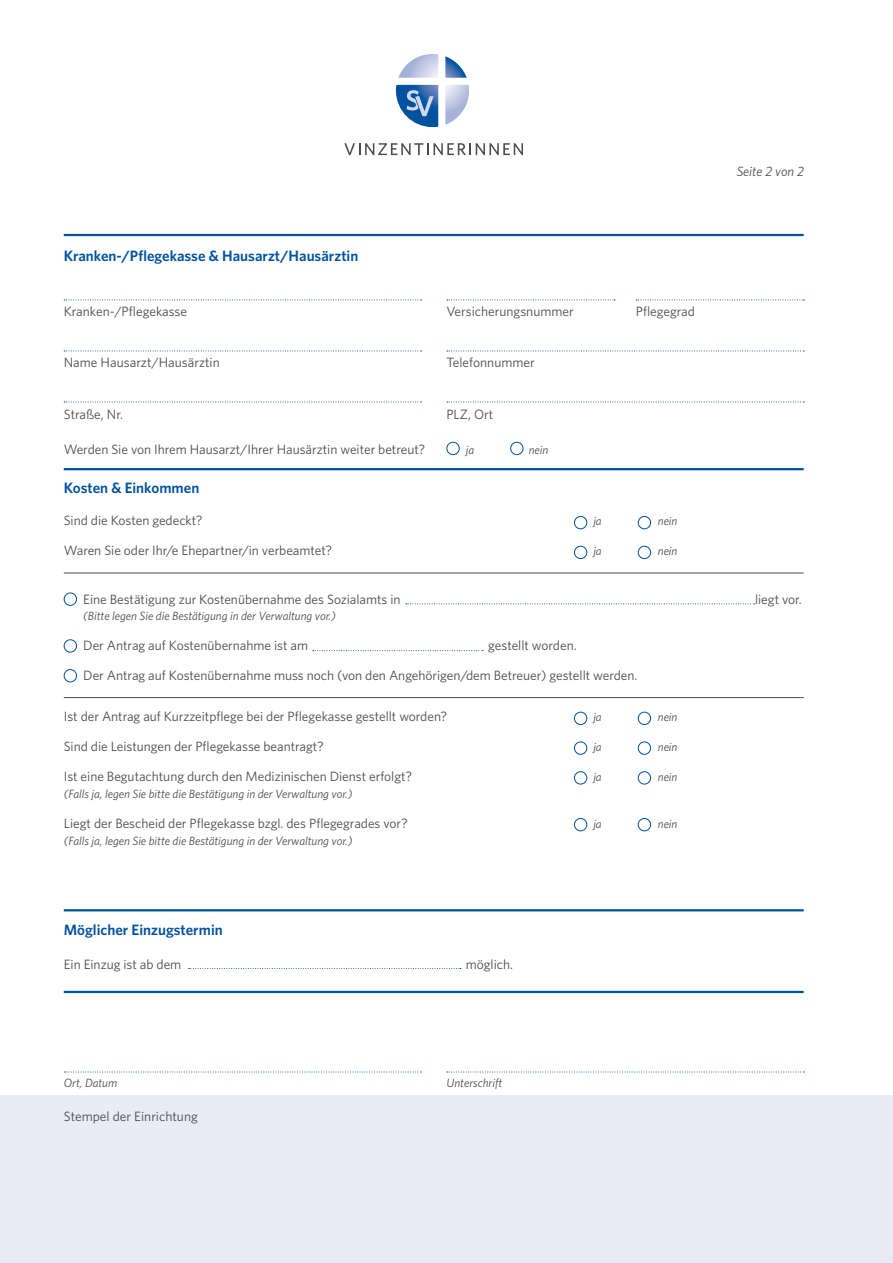
<style>
.page{position:relative;width:893px;height:1263px;background:#fff}
.page>*{position:absolute;margin:0;border:0;box-sizing:border-box;transform-origin:0 0}
.t1{font:600 15px "Whitney";color:#00519e}
.t2{font:13.5px "Whitney";letter-spacing:-.005em;color:#4b4b4d}
.t3{font:italic 13.5px "Whitney";color:#4b4b4d}
.t4{font:italic 12px "Whitney";letter-spacing:-.005em;color:#4b4b4d}
</style>
<div class="page">
<div style="left:0;top:1096px;width:893px;height:167px;background:#e9ebf5"></div>
<svg style="left:344px;top:143px;width:179px;height:12px"></svg>
<svg style="left:445px;top:85px;width:24px;height:40px"></svg>
<svg style="left:398px;top:54px;width:40px;height:24px"></svg>
<svg style="left:445px;top:56px;width:22px;height:22px"></svg>
<svg style="left:396px;top:85px;width:42px;height:42px;background:#5386bc"></svg>
<div style="left:574px;top:546px;width:13px;height:13px;border:1px solid #00519e;border-radius:50%"></div>
<div style="left:638px;top:546px;width:13px;height:13px;border:1px solid #00519e;border-radius:50%"></div>
<div style="left:64px;top:593px;width:13px;height:13px;border:1px solid #00519e;border-radius:50%"></div>
<div style="left:64px;top:639px;width:13px;height:13px;border:1px solid #00519e;border-radius:50%"></div>
<div style="left:64px;top:669px;width:13px;height:13px;border:1px solid #00519e;border-radius:50%"></div>
<div style="left:574px;top:712px;width:13px;height:13px;border:1px solid #00519e;border-radius:50%"></div>
<div style="left:638px;top:712px;width:13px;height:13px;border:1px solid #00519e;border-radius:50%"></div>
<div style="left:574px;top:741px;width:13px;height:14px;border:1px solid #00519e;border-radius:50%"></div>
<div style="left:638px;top:741px;width:13px;height:14px;border:1px solid #00519e;border-radius:50%"></div>
<div style="left:574px;top:771px;width:13px;height:13px;border:1px solid #00519e;border-radius:50%"></div>
<div style="left:638px;top:771px;width:13px;height:13px;border:1px solid #00519e;border-radius:50%"></div>
<div style="left:574px;top:818px;width:13px;height:13px;border:1px solid #00519e;border-radius:50%"></div>
<div style="left:638px;top:818px;width:13px;height:13px;border:1px solid #00519e;border-radius:50%"></div>
<hr style="left:64px;top:468px;width:740px;height:2px;background:#00519e">
<hr style="left:64px;top:573px;width:740px;height:1px;background:#4b4b4d">
<hr style="left:64px;top:697px;width:740px;height:1px;background:#4b4b4d">
<hr style="left:64px;top:909px;width:740px;height:2px;background:#00519e">
<hr style="left:64px;top:991px;width:740px;height:2px;background:#00519e">
<svg style="left:64px;top:300px;width:358px;height:1px"></svg>
<svg style="left:447px;top:300px;width:168px;height:1px"></svg>
<svg style="left:64px;top:351px;width:358px;height:1px"></svg>
<svg style="left:447px;top:351px;width:357px;height:1px"></svg>
<svg style="left:64px;top:402px;width:358px;height:1px"></svg>
<svg style="left:406px;top:603px;width:349px;height:1px"></svg>
<svg style="left:313px;top:650px;width:170px;height:1px"></svg>
<svg style="left:447px;top:402px;width:357px;height:1px"></svg>
<svg style="left:636px;top:300px;width:168px;height:1px"></svg>
<div style="left:446px;top:442px;width:14px;height:13px;border:1px solid #00519e;border-radius:50%"></div>
<div style="left:510px;top:442px;width:13px;height:13px;border:1px solid #00519e;border-radius:50%"></div>
<div style="left:574px;top:516px;width:13px;height:13px;border:1px solid #00519e;border-radius:50%"></div>
<div style="left:638px;top:516px;width:13px;height:13px;border:1px solid #00519e;border-radius:50%"></div>
<svg style="left:189px;top:968px;width:272px;height:1px"></svg>
<svg style="left:64px;top:1071px;width:358px;height:1px"></svg>
<svg style="left:447px;top:1071px;width:357px;height:1px"></svg>
<hr style="left:64px;top:234px;width:740px;height:2px;background:#00519e">
<p class="t1" style="left:64px;top:246px;width:296px">Kranken-/Pflegekasse &amp; Hausarzt/Hausärztin</p>
<p class="t2" style="left:64px;top:303px;width:125px">Kranken-/Pflegekasse</p>
<p class="t2" style="left:636px;top:303px;width:61px">Pflegegrad</p>
<p class="t2" style="left:446px;top:303px;width:129px">Versicherungsnummer</p>
<p class="t2" style="left:64px;top:354px;width:158px">Name Hausarzt/Hausärztin</p>
<p class="t2" style="left:446px;top:354px;width:90px">Telefonnummer</p>
<p class="t2" style="left:64px;top:405px;width:61px">Straße, Nr.</p>
<p class="t2" style="left:446px;top:405px;width:48px">PLZ, Ort</p>
<p class="t2" style="left:64px;top:440px;width:363px">Werden Sie von Ihrem Hausarzt/Ihrer Hausärztin weiter betreut?</p>
<p class="t4" style="left:466px;top:441px;width:10px">ja</p>
<p class="t4" style="left:529px;top:441px;width:21px">nein</p>
<p class="t1" style="left:64px;top:478px;width:137px">Kosten &amp; Einkommen</p>
<p class="t3" style="left:737px;top:162px;width:69px">Seite 2 von 2</p>
<p class="t2" style="left:64px;top:512px;width:140px">Sind die Kosten gedeckt?</p>
<p class="t4" style="left:593px;top:513px;width:10px">ja</p>
<p class="t4" style="left:658px;top:513px;width:21px">nein</p>
<p class="t2" style="left:64px;top:542px;width:270px">Waren Sie oder Ihr/e Ehepartner/in verbeamtet?</p>
<p class="t4" style="left:593px;top:543px;width:10px">ja</p>
<p class="t4" style="left:658px;top:543px;width:21px">nein</p>
<p class="t2" style="left:83px;top:590px;width:319px">Eine Bestätigung zur Kostenübernahme des Sozialamts in</p>
<p class="t2" style="left:755px;top:590px;width:48px">liegt vor.</p>
<p class="t4" style="left:83px;top:608px;width:254px">(Bitte legen Sie die Bestätigung in der Verwaltung vor.)</p>
<p class="t2" style="left:83px;top:637px;width:226px">Der Antrag auf Kostenübernahme ist am</p>
<p class="t2" style="left:488px;top:637px;width:90px">gestellt worden.</p>
<p class="t2" style="left:83px;top:667px;width:556px">Der Antrag auf Kostenübernahme muss noch (von den Angehörigen/dem Betreuer) gestellt werden.</p>
<p class="t2" style="left:64px;top:707px;width:385px">Ist der Antrag auf Kurzzeitpflege bei der Pflegekasse gestellt worden?</p>
<p class="t4" style="left:593px;top:709px;width:10px">ja</p>
<p class="t4" style="left:658px;top:709px;width:21px">nein</p>
<p class="t2" style="left:64px;top:737px;width:262px">Sind die Leistungen der Pflegekasse beantragt?</p>
<p class="t4" style="left:593px;top:739px;width:10px">ja</p>
<p class="t4" style="left:658px;top:739px;width:21px">nein</p>
<p class="t2" style="left:64px;top:767px;width:350px">Ist eine Begutachtung durch den Medizinischen Dienst erfolgt?</p>
<p class="t4" style="left:593px;top:769px;width:10px">ja</p>
<p class="t4" style="left:658px;top:769px;width:21px">nein</p>
<p class="t4" style="left:64px;top:786px;width:290px">(Falls ja, legen Sie bitte die Bestätigung in der Verwaltung vor.)</p>
<p class="t2" style="left:64px;top:814px;width:346px">Liegt der Bescheid der Pflegekasse bzgl. des Pflegegrades vor?</p>
<p class="t4" style="left:593px;top:816px;width:10px">ja</p>
<p class="t4" style="left:658px;top:816px;width:21px">nein</p>
<p class="t4" style="left:64px;top:833px;width:290px">(Falls ja, legen Sie bitte die Bestätigung in der Verwaltung vor.)</p>
<p class="t1" style="left:64px;top:919px;width:160px">Möglicher Einzugstermin</p>
<p class="t2" style="left:64px;top:955px;width:119px">Ein Einzug ist ab dem</p>
<p class="t2" style="left:466px;top:955px;width:49px">möglich.</p>
<p class="t4" style="left:64px;top:1075px;width:55px">Ort, Datum</p>
<p class="t4" style="left:446px;top:1075px;width:57px">Unterschrift</p>
<p class="t2" style="left:64px;top:1107px;width:136px">Stempel der Einrichtung</p>
</div>
